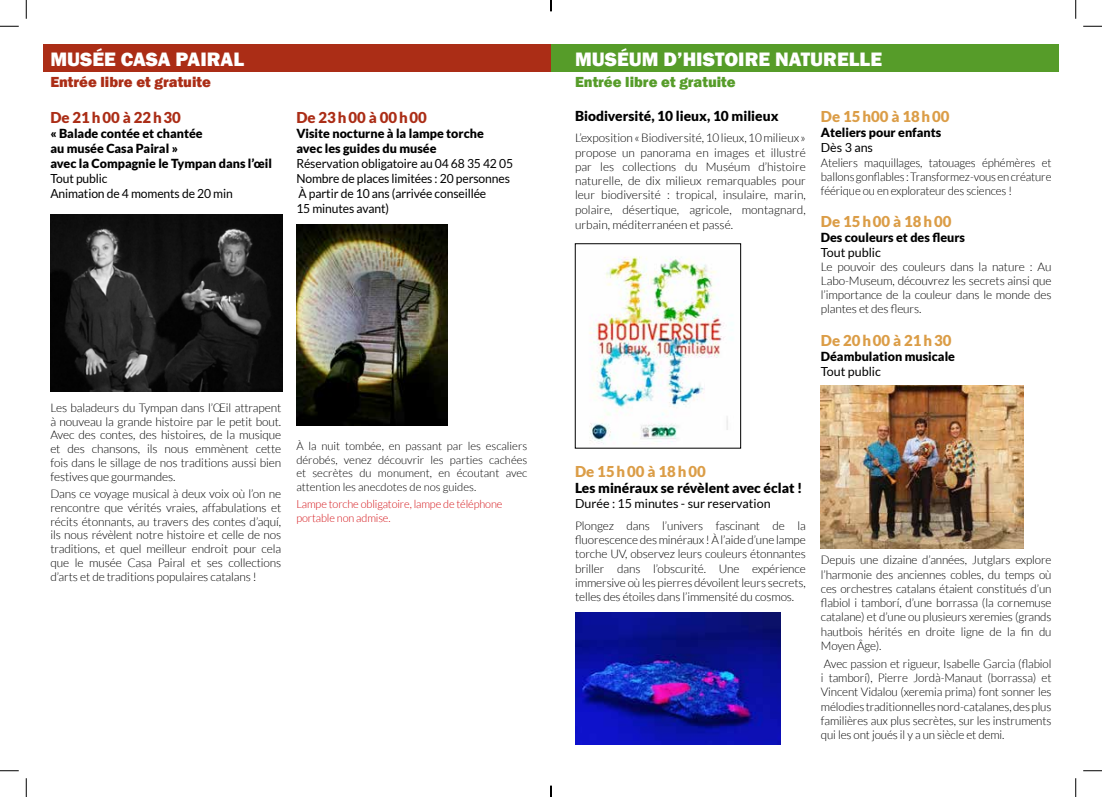
<style>
.page{position:relative;width:1102px;height:797px;background:#fff}
.page>*{position:absolute;margin:0;border:0;box-sizing:border-box;transform-origin:0 0}
.t1{font:800 20px "Franklin Gothic";color:#fff}
.t2{font:900 15px "Lato";color:#db9d47}
.t3{font:900 15px "Lato";color:#ab2d16}
.t4{font:800 15px "Franklin Gothic";color:#ab2d16}
.t5{font:800 15px "Franklin Gothic";color:#569c29}
.t6{font:900 13.75px "Lato";color:#000}
.t7{font:12.5px/15px "Lato";letter-spacing:-.01em;color:#000}
.t8{font:900 12.5px/15px "Lato";color:#000}
.t9{font:300 11.88px/14.2px "Lato";letter-spacing:-.01em;color:#000;text-align:justify}
.t10{font:300 11.88px/14.2px "Lato";letter-spacing:-.01em;color:#000;text-align:justify;scale:.96 1}
.t11{font:300 11.25px/13.8px "Lato";color:#000;text-align:justify}
.t12{font:300 11.25px/13.8px "Lato";letter-spacing:-.01em;color:#d41116}
</style>
<div class="page">
<div style="left:44px;top:44px;width:507px;height:27px;background:#ab2d16"></div>
<img style="left:50px;top:215px;width:233px;height:176px">
<img style="left:296px;top:224px;width:151px;height:201px">
<div style="left:551px;top:44px;width:506px;height:27px;background:#569c29"></div>
<img style="left:589px;top:256px;width:139px;height:188px">
<div style="left:575px;top:243px;width:165px;height:205px;border:1px solid #000"></div>
<img style="left:575px;top:613px;width:205px;height:131px">
<img style="left:820px;top:385px;width:203px;height:163px">
<svg style="left:0;top:25px;width:19px;height:2px"></svg>
<svg style="left:1083px;top:25px;width:18px;height:2px"></svg>
<svg style="left:0;top:770px;width:19px;height:1px"></svg>
<svg style="left:1083px;top:770px;width:18px;height:1px"></svg>
<svg style="left:25px;top:0;width:2px;height:19px"></svg>
<svg style="left:25px;top:778px;width:2px;height:19px"></svg>
<svg style="left:1075px;top:0;width:1px;height:19px"></svg>
<svg style="left:1075px;top:778px;width:1px;height:19px"></svg>
<svg style="left:550px;top:785px;width:1px;height:12px"></svg>
<h1 class="t1" style="left:50px;top:46px;width:195px">MUSÉE CASA PAIRAL</h1>
<p class="t4" style="left:50px;top:73px;width:162px">Entrée libre et gratuite</p>
<p class="t3" style="left:50px;top:109px;width:132px">De 21h00 à 22h30</p>
<p class="t8" style="left:50px;top:126px;width:223px">« Balade contée et chantée<br>au musée Casa Pairal »<br>avec la Compagnie le Tympan dans l’œil</p>
<p class="t7" style="left:50px;top:171px;width:184px">Tout public<br>Animation de 4 moments de 20 min</p>
<p class="t3" style="left:296px;top:109px;width:132px">De 23h00 à 00h00</p>
<p class="t8" style="left:296px;top:125px;width:189px">Visite nocturne à la lampe torche avec les guides du musée</p>
<p class="t7" style="left:296px;top:155px;width:218px">Réservation obligatoire au 04 68 35 42 05<br>Nombre de places limitées : 20 personnes À partir de 10 ans (arrivée conseillée<br>15 minutes avant)</p>
<p class="t9" style="left:50px;top:401px;width:232px;line-height:13.8px">Les baladeurs du Tympan dans l’Œil attrapent à nouveau la grande histoire par le petit bout.<br>Avec des contes, des histoires, de la musique et des chansons, ils nous emmènent cette fois dans le sillage de nos traditions aussi bien festives que gourmandes.</p>
<p class="t9" style="left:50px;top:487px;width:232px;line-height:13.8px">Dans ce voyage musical à deux voix où l’on ne rencontre que vérités vraies, affabulations et récits étonnants, au travers des contes d’aquí, ils nous révèlent notre histoire et celle de nos traditions, et quel meilleur endroit pour cela que le musée Casa Pairal et ses collections d’arts et de traditions populaires catalans !</p>
<p class="t11" style="left:296px;top:439px;width:232px">À la nuit tombée, en passant par les escaliers dérobés, venez découvrir les parties cachées et secrètes du monument, en écoutant avec attention les anecdotes de nos guides.</p>
<p class="t12" style="left:296px;top:497px;width:207px">Lampe torche obligatoire, lampe de téléphone portable non admise.</p>
<h1 class="t1" style="left:575px;top:46px;width:308px">MUSÉUM D’HISTOIRE NATURELLE</h1>
<p class="t5" style="left:575px;top:73px;width:162px">Entrée libre et gratuite</p>
<p class="t6" style="left:575px;top:108px;width:205px">Biodiversité, 10 lieux, 10 milieux</p>
<p class="t9" style="left:575px;top:131px;width:232px">L’exposition « Biodiversité, 10 lieux, 10 milieux » propose un panorama en images et illustré par les collections du Muséum d’histoire naturelle, de dix milieux remarquables pour leur biodiversité : tropical, insulaire, marin, polaire, désertique, agricole, montagnard, urbain, méditerranéen et passé.</p>
<p class="t2" style="left:820px;top:108px;width:130px">De 15h00 à 18h00</p>
<p class="t8" style="left:820px;top:125px;width:122px">Ateliers pour enfants</p>
<p class="t7" style="left:820px;top:140px;width:54px">Dès 3 ans</p>
<p class="t10" style="left:820px;top:155px;width:242px">Ateliers maquillages, tatouages éphémères et ballons gonflables : Transformez-vous en créature féérique ou en explorateur des sciences !</p>
<p class="t2" style="left:820px;top:213px;width:132px">De 15h00 à 18h00</p>
<p class="t8" style="left:820px;top:230px;width:146px">Des couleurs et des fleurs</p>
<p class="t7" style="left:820px;top:245px;width:62px">Tout public</p>
<p class="t9" style="left:820px;top:259px;width:232px">Le pouvoir des couleurs dans la nature : Au Labo-Museum, découvrez les secrets ainsi que l’importance de la couleur dans le monde des plantes et des fleurs.</p>
<p class="t2" style="left:820px;top:331px;width:132px">De 20h00 à 21h30</p>
<p class="t8" style="left:820px;top:348px;width:136px">Déambulation musicale</p>
<p class="t7" style="left:820px;top:363px;width:62px">Tout public</p>
<p class="t2" style="left:575px;top:462px;width:132px">De 15h00 à 18h00</p>
<p class="t6" style="left:575px;top:480px;width:229px">Les minéraux se révèlent avec éclat !</p>
<p class="t7" style="left:575px;top:496px;width:197px">Durée : 15 minutes - sur reservation</p>
<p class="t9" style="left:575px;top:518px;width:232px">Plongez dans l’univers fascinant de la fluorescence des minéraux ! À l’aide d’une lampe torche UV, observez leurs couleurs étonnantes briller dans l’obscurité. Une expérience immersive où les pierres dévoilent leurs secrets, telles des étoiles dans l’immensité du cosmos.</p>
<p class="t9" style="left:820px;top:553px;width:232px">Depuis une dizaine d’années, Jutglars explore l’harmonie des anciennes cobles, du temps où ces orchestres catalans étaient constitués d’un flabiol i tamborí, d’une borrassa (la cornemuse catalane) et d’une ou plusieurs xeremies (grands hautbois hérités en droite ligne de la fin du Moyen Âge).</p>
<p class="t9" style="left:820px;top:656px;width:232px">Avec passion et rigueur, Isabelle Garcia (flabiol i tamborí), Pierre Jordà-Manaut (borrassa) et Vincent Vidalou (xeremia prima) font sonner les mélodies traditionnelles nord-catalanes, des plus familières aux plus secrètes, sur les instruments qui les ont joués il y a un siècle et demi.</p>
</div>
